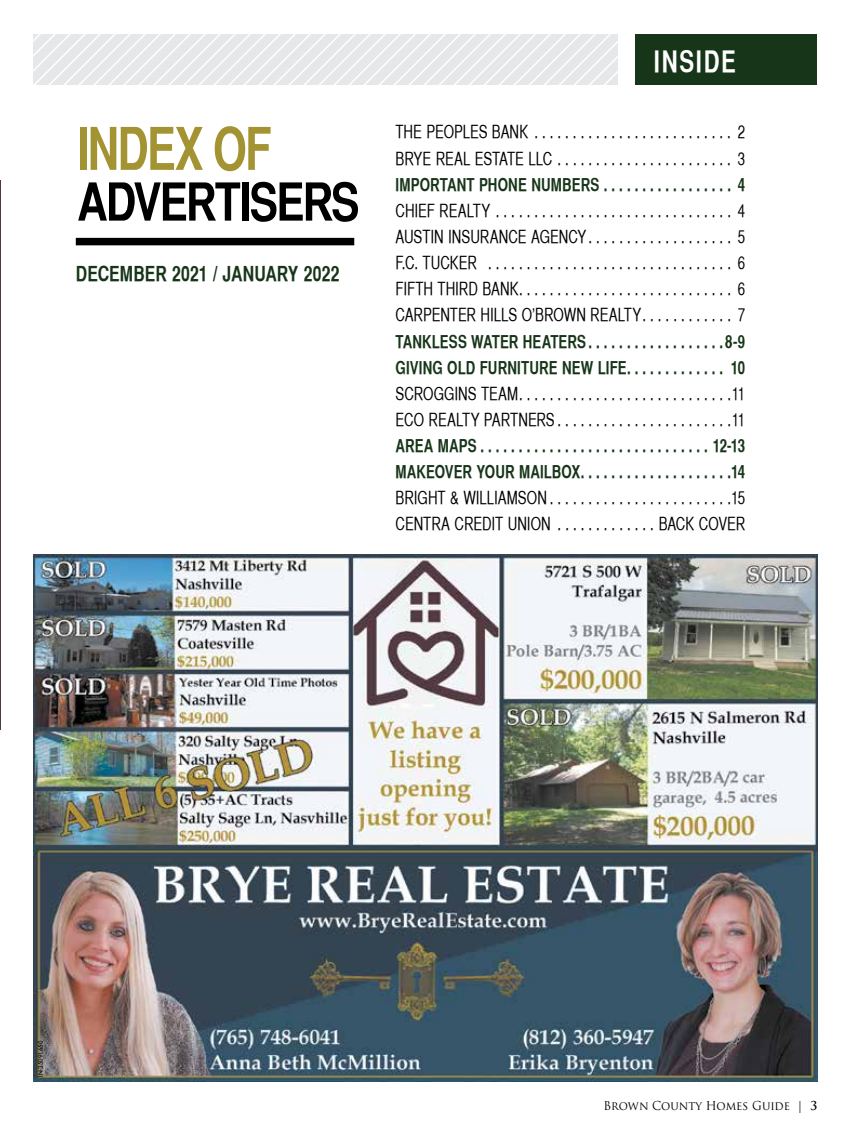
<style>
.page{position:relative;width:851px;height:1148px;background:#fff}
.page>*{position:absolute;margin:0;border:0;box-sizing:border-box;transform-origin:0 0}
.t1{font:58.95px "Helvetica CY Bold";color:#a39333;scale:.9 1}
.t2{font:52.35px "Helvetica CY Bold";letter-spacing:-.04em;color:#000}
.t3{font:30px "Helvetica CY Bold";letter-spacing:.06em;color:#fff;scale:.9 1}
.t4{font:21px "Helvetica CY Bold";letter-spacing:.005em;color:#173519;scale:.92 1}
.t5{font:18px/26.1px "Helvetica CY Plain";letter-spacing:-.005em;color:#000;scale:.9 1}
.t6{font:18px/26.1px "Helvetica CY Bold";letter-spacing:.005em;color:#173519;text-align:right;scale:.9 1}
.t7{font:12px "Trajan Pro";color:#000;scale:.95 1}
.t8{font:6px "Futura";color:#000}
.s1{font-weight:700}
</style>
<div class="page">
<svg style="left:34px;top:34px;width:584px;height:50px"></svg>
<div style="left:635px;top:34px;width:182px;height:50px;background:#173519"></div>
<div style="left:76px;top:238px;width:278px;height:7px;background:#000"></div>
<img style="left:34px;top:554px;width:783px;height:527px">
<hr style="left:0;top:181px;width:1px;height:548px;background:#51363d">
<h1 class="t1" style="left:77px;top:113px;width:28px">INDE</h1>
<h1 class="t1" style="left:174px;top:113px;width:109px">X OF</h1>
<h2 class="t2" style="left:77px;top:170px;width:281px">ADVERTISERS</h2>
<p class="t4" style="left:76px;top:261px;width:288px">DECEMBER 2021 / JANUARY 2022</p>
<h3 class="t3" style="left:654px;top:43px;width:93px">INSIDE</h3>
<p class="t5" style="left:395px;top:119px;width:390px">THE PEOPLES BANK . . . . . . . . . . . . . . . . . . . . . . . . . . 2<br>BRYE REAL ESTATE LLC . . . . . . . . . . . . . . . . . . . . . . . 3</p>
<p class="t6" style="left:395px;top:171px;width:390px">IMPORTANT PHONE NUMBERS . . . . . . . . . . . . . . . . . 4</p>
<p class="t5" style="left:395px;top:197px;width:390px;text-align:justify">CHIEF REALTY . . . . . . . . . . . . . . . . . . . . . . . . . . . . . . . 4<br>AUSTIN INSURANCE AGENCY . . . . . . . . . . . . . . . . . . . 5<br>F.C. TUCKER . . . . . . . . . . . . . . . . . . . . . . . . . . . . . . . . 6<br>FIFTH THIRD BANK . . . . . . . . . . . . . . . . . . . . . . . . . . . . 6<br>CARPENTER HILLS O’BROWN REALTY . . . . . . . . . . . . 7</p>
<p class="t6" style="left:395px;top:328px;width:60px">TANKLESS</p>
<p class="t6" style="left:395px;top:328px;width:390px">WATER HEATERS . . . . . . . . . . . . . . . . . 8-9<br>GIVING OLD FURNITURE NEW LIFE . . . . . . . . . . . . . 10</p>
<p class="t5" style="left:395px;top:380px;width:390px">SCROGGINS TEAM . . . . . . . . . . . . . . . . . . . . . . . . . . . 11<br>ECO REALTY PARTNERS . . . . . . . . . . . . . . . . . . . . . . 11</p>
<p class="t6" style="left:395px;top:432px;width:390px;text-align:left">AREA MAPS . . . . . . . . . . . . . . . . . . . . . . . . . . . . . . 12-13<br>MAKEOVER YOUR MAILBOX . . . . . . . . . . . . . . . . . . . 14</p>
<p class="t5" style="left:395px;top:485px;width:390px">BRIGHT &amp; WILLIAMSON . . . . . . . . . . . . . . . . . . . . . . . 15<br>CENTRA CREDIT UNION . . . . . . . . . . . . . BACK COVER</p>
<p class="t8" style="left:37px;top:1076px;width:37px;rotate:-90deg">IN-35091650</p>
<p class="t7" style="left:603px;top:1097px;width:226px">Brown County Homes Guide | <span class="s1">3</span></p>
</div>
